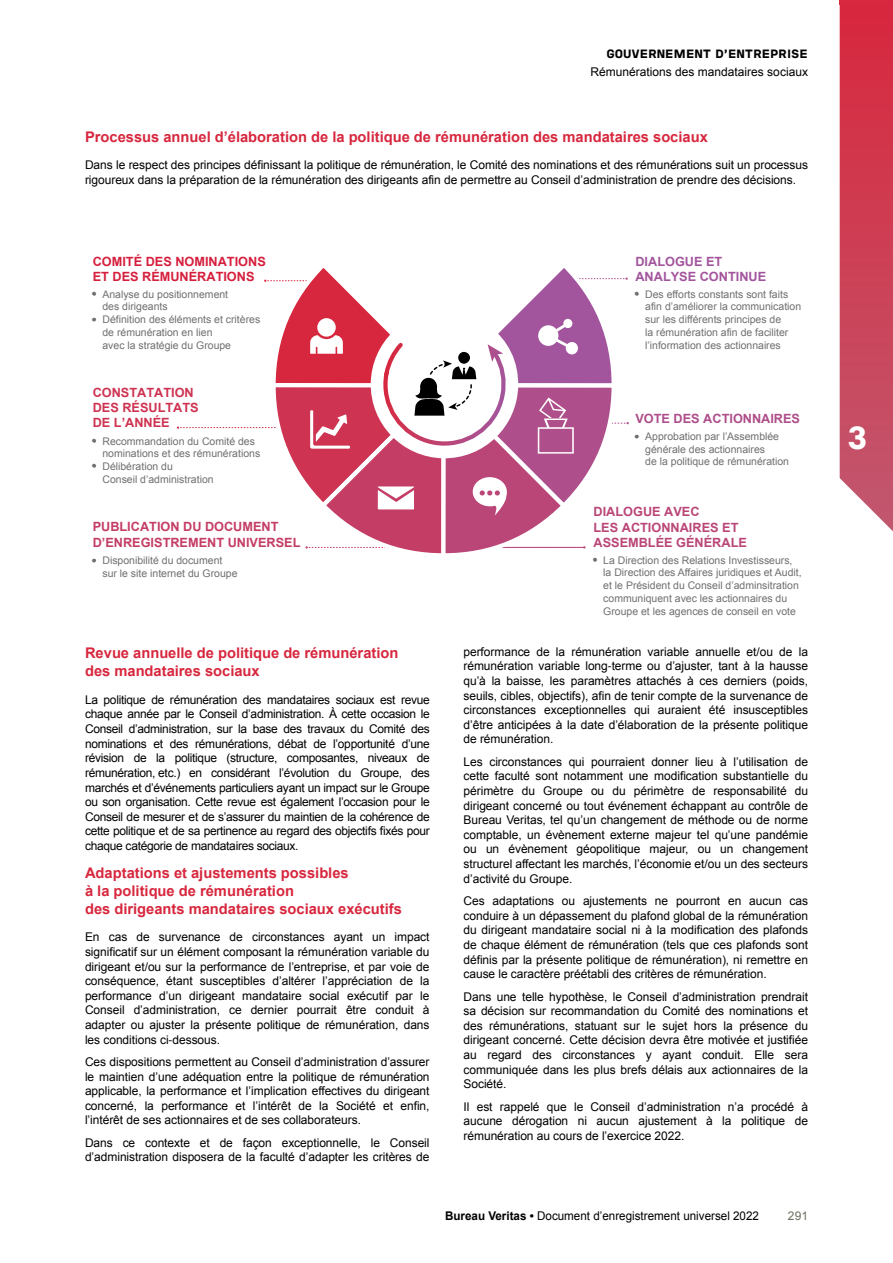
<style>
.page{position:relative;width:893px;height:1263px;background:#fff}
.page>*{position:absolute;margin:0;border:0;box-sizing:border-box;transform-origin:0 0}
.t1{font:700 expanded 32.4px "Bureau Veritas";color:#fff}
.t2{font:15px "Arial";color:#706f6f}
.t3{font:700 14.7px/18px "Arial";color:#d7273e}
.t4{font:700 12.75px/15.3px "Arial";color:#c43d65}
.t5{font:700 12.75px/15.3px "Arial";color:#ba4678}
.t6{font:700 12.75px/15.3px "Arial";color:#d61f3d}
.t7{font:700 12.75px/15.3px "Arial";color:#ce3352}
.t8{font:700 12.75px/15.3px "Arial";color:#a2559d}
.t9{font:700 12.75px "Arial";color:#ae4e8a}
.t10{font:12px/14.5px "Arial";letter-spacing:-.005em;color:#000;text-align:justify}
.t11{font:12px "Bureau Veritas Ext Bd Extra Cond";color:#000}
.t12{font:12px "Arial";color:#6f6d60}
.t13{font:10.5px/12.8px "Arial";color:#706f6f}
.s1{font-family:"Noto Sans"}
.s2{font-weight:700}
</style>
<div class="page">
<svg style="left:840px;top:4px;width:53px;height:527px;background:#cf475c"></svg>
<hr style="left:840px;top:0;width:53px;height:4px;background:#d7283f">
<svg style="left:177px;top:268px;width:452px;height:286px"></svg>
<p class="t11" style="left:606px;top:47px;width:203px">GOUVERNEMENT D'ENTREPRISE</p>
<p class="t10" style="left:591px;top:65px;width:219px">Rémunérations des mandataires sociaux</p>
<p class="t3" style="left:85px;top:128px;width:624px">Processus annuel d’élaboration de la politique de rémunération des mandataires sociaux</p>
<p class="t10" style="left:85px;top:158px;width:724px">Dans le respect des principes définissant la politique de rémunération, le Comité des nominations et des rémunérations suit un processus rigoureux dans la préparation de la rémunération des dirigeants afin de permettre au Conseil d’administration de prendre des décisions.</p>
<p class="t6" style="left:93px;top:254px;width:175px">COMITÉ DES NOMINATIONS<br>ET DES RÉMUNÉRATIONS</p>
<p class="t13" style="left:102px;top:288px;width:127px;text-indent:-10px">• Analyse du positionnement des dirigeants</p>
<p class="t13" style="left:102px;top:313px;width:159px;text-indent:-10px">• Définition des éléments et critères de rémunération en lien<br>avec la stratégie du Groupe</p>
<p class="t7" style="left:93px;top:385px;width:108px">CONSTATATION<br>DES RÉSULTATS<br>DE L’ANNÉE</p>
<p class="t13" style="left:102px;top:435px;width:159px;text-indent:-10px">• Recommandation du Comité des nominations et des rémunérations</p>
<p class="t13" style="left:102px;top:460px;width:113px;text-indent:-10px">• Délibération du<br>Conseil d’administration</p>
<p class="t4" style="left:93px;top:520px;width:209px">PUBLICATION DU DOCUMENT<br>D’ENREGISTREMENT UNIVERSEL</p>
<p class="t13" style="left:102px;top:554px;width:137px;text-indent:-10px">• Disponibilité du document sur le site internet du Groupe</p>
<p class="t8" style="left:635px;top:254px;width:132px">DIALOGUE ET<br>ANALYSE CONTINUE</p>
<p class="t13" style="left:645px;top:288px;width:158px;text-indent:-10px">• Des efforts constants sont faits afin d’améliorer la communication sur les différents principes de<br>la rémunération afin de faciliter l’information des actionnaires</p>
<p class="t2" style="left:92px;top:284px;width:7px">•</p>
<p class="t2" style="left:634px;top:284px;width:7px">•</p>
<p class="t2" style="left:92px;top:310px;width:7px">•</p>
<p class="t9" style="left:635px;top:410px;width:166px">VOTE DES ACTIONNAIRES</p>
<p class="t13" style="left:645px;top:430px;width:145px;text-indent:-10px">• Approbation par l’Assemblée générale des actionnaires<br>de la politique de rémunération</p>
<p class="t5" style="left:593px;top:505px;width:155px">DIALOGUE AVEC<br>LES ACTIONNAIRES ET<br>ASSEMBLÉE GÉNÉRALE</p>
<p class="t13" style="left:603px;top:554px;width:200px;text-indent:-10px">• La Direction des Relations Investisseurs, la Direction des Affaires juridiques et Audit, et le Président du Conseil d’adminsitration communiquent avec les actionnaires du Groupe et les agences de conseil en vote</p>
<p class="t2" style="left:634px;top:426px;width:7px">•</p>
<p class="t2" style="left:92px;top:431px;width:7px">•</p>
<p class="t2" style="left:92px;top:456px;width:7px">•</p>
<p class="t2" style="left:92px;top:551px;width:7px">•</p>
<p class="t2" style="left:592px;top:550px;width:7px">•</p>
<p class="t3" style="left:85px;top:645px;width:315px">Revue annuelle de politique de rémunération des mandataires sociaux</p>
<p class="t10" style="left:85px;top:692px;width:346px">La politique de rémunération des mandataires sociaux est revue chaque année par le Conseil d’administration. À cette occasion le Conseil d’administration, sur la base des travaux du Comité des nominations et des rémunérations, débat de l’opportunité d’une révision de la politique (structure, composantes, niveaux de rémunération, etc.) en considérant l’évolution du Groupe, des marchés et d’événements particuliers ayant un impact sur le Groupe ou son organisation. Cette revue est également l’occasion pour le Conseil de mesurer et de s’assurer du maintien de la cohérence de cette politique et de sa pertinence au regard des objectifs fixés pour chaque catégorie de mandataires sociaux.</p>
<p class="t3" style="left:85px;top:864px;width:318px">Adaptations et ajustements possibles<br>à la politique de rémunération<br>des dirigeants mandataires sociaux exécutifs</p>
<p class="t10" style="left:85px;top:930px;width:346px">En cas de survenance de circonstances ayant un impact significatif sur un élément composant la rémunération variable du dirigeant et/ou sur la performance de l’entreprise, et par voie de conséquence, étant susceptibles d’altérer l’appréciation de la performance d’un dirigeant mandataire social exécutif par le Conseil d’administration, ce dernier pourrait être conduit à adapter ou ajuster la présente politique de rémunération, dans les conditions ci<span class="s1">‑</span>dessous.</p>
<p class="t10" style="left:85px;top:1054px;width:346px">Ces dispositions permettent au Conseil d’administration d’assurer le maintien d’une adéquation entre la politique de rémunération applicable, la performance et l’implication effectives du dirigeant concerné, la performance et l’intérêt de la Société et enfin, l’intérêt de ses actionnaires et de ses collaborateurs.</p>
<p class="t10" style="left:85px;top:1135px;width:346px">Dans ce contexte et de façon exceptionnelle, le Conseil d’administration disposera de la faculté d’adapter les critères de</p>
<p class="t10" style="left:463px;top:644px;width:346px">performance de la rémunération variable annuelle et/ou de la rémunération variable long<span class="s1">‑</span>terme ou d’ajuster, tant à la hausse qu’à la baisse, les paramètres attachés à ces derniers (poids, seuils, cibles, objectifs), afin de tenir compte de la survenance de circonstances exceptionnelles qui auraient été insusceptibles d’être anticipées à la date d’élaboration de la présente politique de rémunération.</p>
<p class="t10" style="left:463px;top:754px;width:346px">Les circonstances qui pourraient donner lieu à l’utilisation de cette faculté sont notamment une modification substantielle du périmètre du Groupe ou du périmètre de responsabilité du dirigeant concerné ou tout événement échappant au contrôle de Bureau Veritas, tel qu’un changement de méthode ou de norme comptable, un évènement externe majeur tel qu’une pandémie ou un évènement géopolitique majeur, ou un changement structurel affectant les marchés, l’économie et/ou un des secteurs d’activité du Groupe.</p>
<p class="t10" style="left:463px;top:893px;width:346px">Ces adaptations ou ajustements ne pourront en aucun cas conduire à un dépassement du plafond global de la rémunération du dirigeant mandataire social ni à la modification des plafonds de chaque élément de rémunération (tels que ces plafonds sont définis par la présente politique de rémunération), ni remettre en cause le caractère préétabli des critères de rémunération.</p>
<p class="t10" style="left:463px;top:989px;width:346px">Dans une telle hypothèse, le Conseil d’administration prendrait sa décision sur recommandation du Comité des nominations et des rémunérations, statuant sur le sujet hors la présence du dirigeant concerné. Cette décision devra être motivée et justifiée au regard des circonstances y ayant conduit. Elle sera communiquée dans les plus brefs délais aux actionnaires de la Société.</p>
<p class="t10" style="left:463px;top:1099px;width:346px">Il est rappelé que le Conseil d’administration n’a procédé à aucune dérogation ni aucun ajustement à la politique de rémunération au cours de l’exercice 2022.</p>
<p class="t10" style="left:445px;top:1208px;width:315px"><span class="s2">Bureau Veritas •</span> Document d’enregistrement universel 2022</p>
<p class="t12" style="left:788px;top:1208px;width:22px">291</p>
<h1 class="t1" style="left:847px;top:417px;width:21px">3</h1>
</div>
